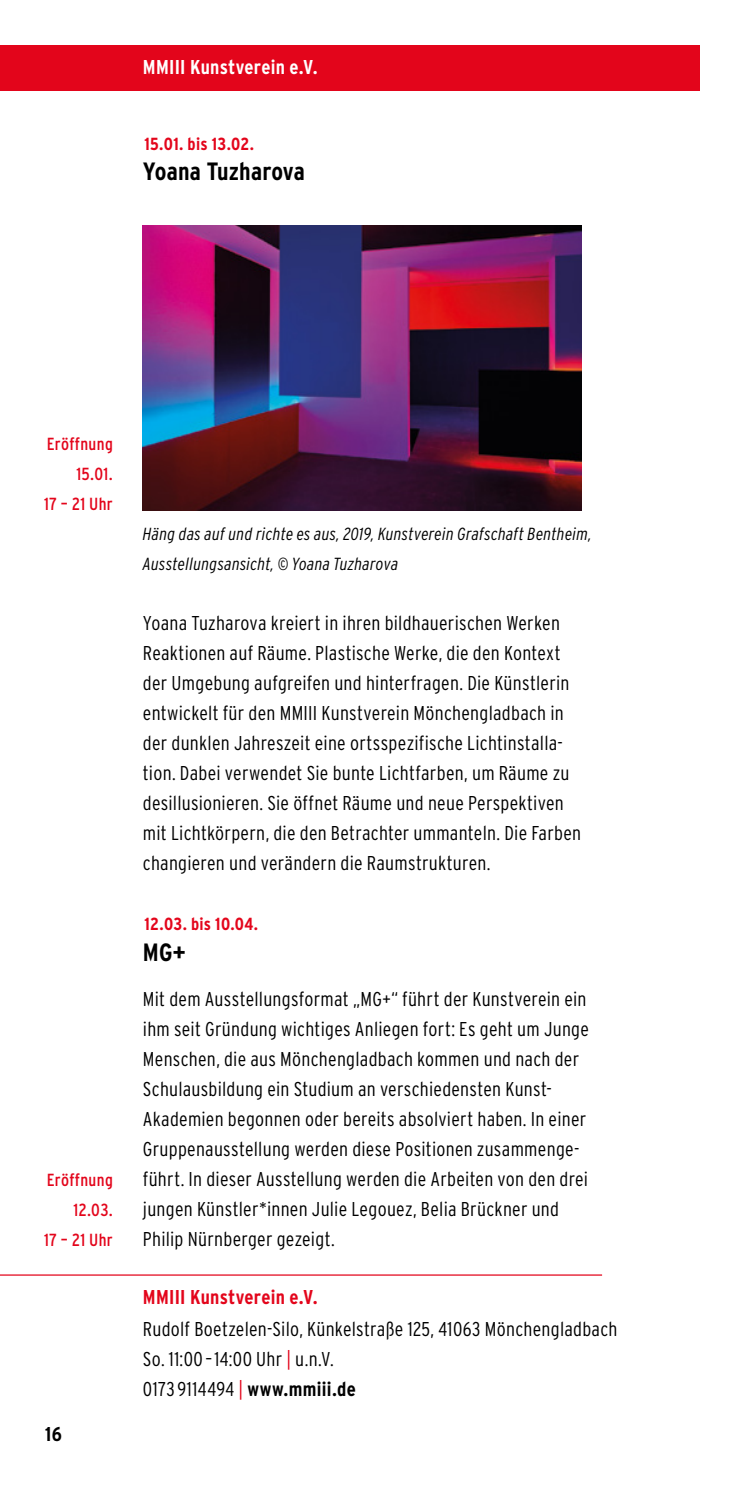
<style>
.page{position:relative;width:745px;height:1489px;background:#fff}
.page>*{position:absolute;margin:0;border:0;box-sizing:border-box;transform-origin:0 0}
.t1{font:700 condensed 25px "Interstate";color:#000}
.t2{font:300 20px/30px "Interstate Condensed";letter-spacing:.01em;color:#000}
.t3{font:700 condensed 20px "Interstate";letter-spacing:.015em;color:#000}
.t4{font:700 condensed 20px "Interstate";letter-spacing:.01em;color:#fff}
.t5{font:700 condensed 20px "Interstate";letter-spacing:.01em;color:#e3051b}
.t6{font:italic 300 17.5px/30px "Interstate Condensed";letter-spacing:.015em;color:#000}
.t7{font:condensed 17.5px/30px "Interstate";letter-spacing:.02em;color:#e3051b;text-align:right}
.t8{font:700 condensed 17.5px "Interstate";letter-spacing:.015em;color:#e3051b}
.s1{color:#e3051b}
.s2{font-family:"Interstate Condensed";font-weight:300;font-stretch:normal}
.s3{font-family:"Interstate Condensed";font-weight:300;font-stretch:normal;color:#e3051b}
</style>
<div class="page">
<div style="left:0;top:45px;width:699px;height:45px;background:#e3051b"></div>
<hr style="left:0;top:1274px;width:601px;height:1px;background:#e3051b">
<img style="left:143px;top:225px;width:438px;height:285px">
<p class="t4" style="left:143px;top:55px;width:176px">MMIII Kunstverein e.V.</p>
<p class="t8" style="left:144px;top:134px;width:111px">15.01. bis 13.02.</p>
<p class="t1" style="left:143px;top:157px;width:163px">Yoana Tuzharova</p>
<p class="t7" style="left:44px;top:429px;width:70px">Eröffnung<br>15.01.<br>17 – 21 Uhr</p>
<p class="t7" style="left:44px;top:1164px;width:70px">Eröffnung<br>12.03.<br>17 – 21 Uhr</p>
<p class="t3" style="left:45px;top:1422px;width:18px">16</p>
<p class="t6" style="left:143px;top:519px;width:450px">Häng das auf und richte es aus, 2019, Kunstverein Grafschaft Bentheim,<br>Ausstellungsansicht, © Yoana Tuzharova</p>
<p class="t2" style="left:143px;top:608px;width:439px">Yoana Tuzharova kreiert in ihren bildhauerischen Werken Reaktionen auf Räume. Plastische Werke, die den Kontext der Umgebung aufgreifen und hinterfragen. Die Künstlerin entwickelt für den MMIII Kunstverein Mönchengladbach in der dunklen Jahreszeit eine ortsspezifische Lichtinstalla&shy;tion. Dabei verwendet Sie bunte Lichtfarben, um Räume zu desillusionieren. Sie öffnet Räume und neue Perspektiven mit Lichtkörpern, die den Betrachter ummanteln. Die Farben changieren und verändern die Raumstrukturen.</p>
<p class="t8" style="left:144px;top:914px;width:115px">12.03. bis 10.04.</p>
<p class="t1" style="left:143px;top:937px;width:44px">MG+</p>
<p class="t2" style="left:143px;top:983px;width:447px">Mit dem Ausstellungsformat „MG+“ führt der Kunstverein ein ihm seit Gründung wichtiges Anliegen fort: Es geht um Junge Menschen, die aus Mönchengladbach kommen und nach der Schulausbildung ein Studium an verschiedensten Kunst-Akademien begonnen oder bereits absolviert haben. In einer Gruppenausstellung werden diese Positionen zusammenge&shy;führt. In dieser Ausstellung werden die Arbeiten von den drei jungen Künstler*innen Julie Legouez, Belia Brückner und Philip Nürnberger gezeigt.</p>
<p class="t5" style="left:143px;top:1286px;width:176px">MMIII Kunstverein e.V.</p>
<p class="t2" style="left:143px;top:1313px;width:476px">Rudolf Boetzelen-Silo, Künkelstraße 125, 41063 Mönchengladbach<br>So. 11:00–14:00 Uhr <span class="s1">|</span> u.n.V.</p>
<p class="t3" style="left:143px;top:1377px;width:214px"><span class="s2">01739114494</span> <span class="s3">|</span> www.mmiii.de</p>
</div>
